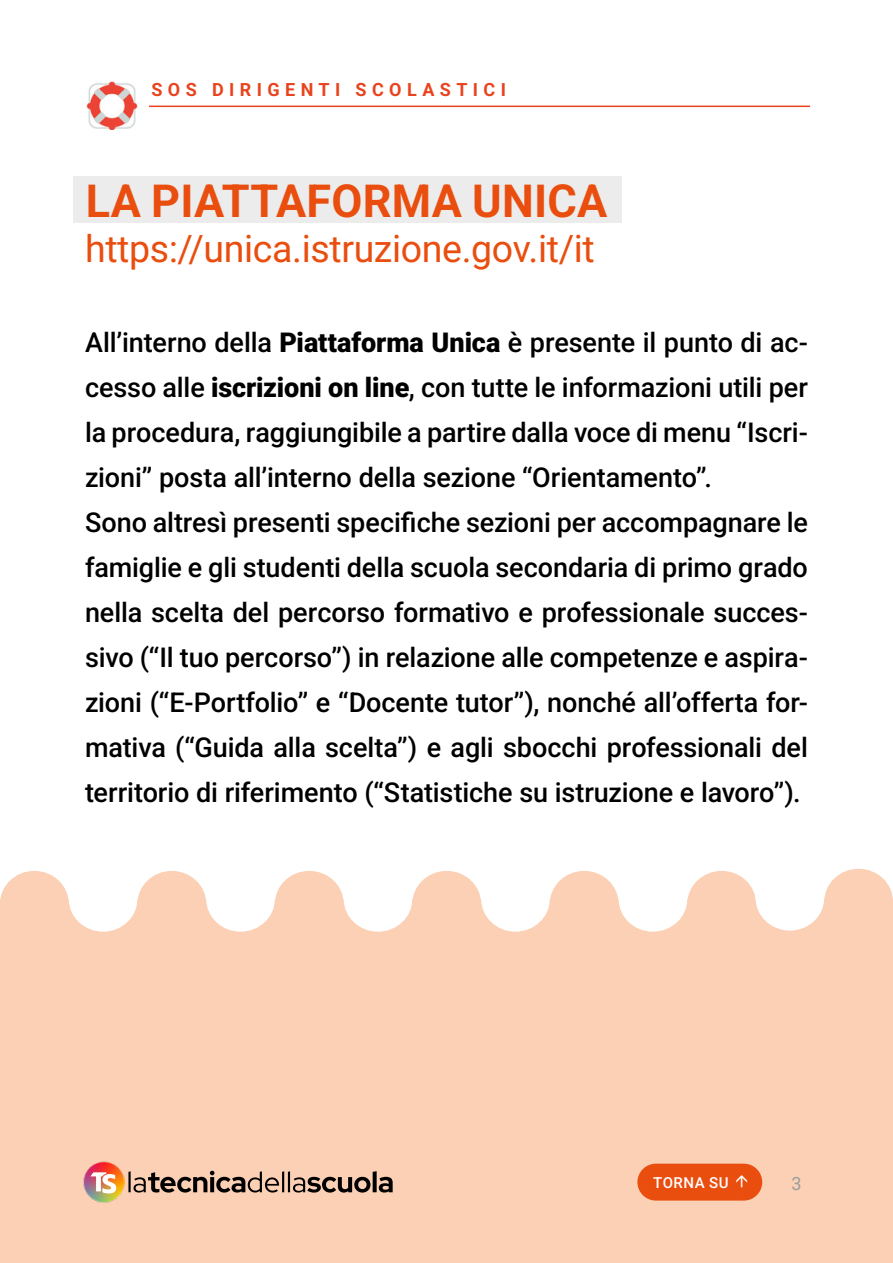
<style>
.page{position:relative;width:893px;height:1263px;background:#fff}
.page>*{position:absolute;margin:0;border:0;box-sizing:border-box;transform-origin:0 0}
.t1{font:700 45px "Roboto";letter-spacing:.005em;color:#e94e0f}
.t2{font:37.5px "Roboto";letter-spacing:-.01em;color:#e94e0f}
.t3{font:500 27px/45px "Roboto";letter-spacing:-.005em;color:#000}
.t4{font:700 18px "Roboto";letter-spacing:.3em;color:#e8431d}
.t5{font:18px "Roboto";color:#9d9d9c}
.t6{font:500 15px "Roboto";letter-spacing:.035em;color:#fff}
.s1{font-weight:900}
</style>
<div class="page">
<div style="left:73px;top:177px;width:548px;height:46px;background:#ececec"></div>
<div style="left:0;top:900px;width:893px;height:363px;background:#fbd0b5"></div>
<div style="left:0;top:871px;width:69px;height:65px;background:#fbd0b5;border-radius:50%"></div>
<div style="left:69px;top:866px;width:68px;height:66px;background:#fff;border-radius:50%"></div>
<div style="left:137px;top:871px;width:69px;height:65px;background:#fbd0b5;border-radius:50%"></div>
<div style="left:206px;top:866px;width:69px;height:66px;background:#fff;border-radius:50%"></div>
<div style="left:275px;top:871px;width:69px;height:65px;background:#fbd0b5;border-radius:50%"></div>
<div style="left:344px;top:866px;width:68px;height:66px;background:#fff;border-radius:50%"></div>
<div style="left:412px;top:871px;width:69px;height:65px;background:#fbd0b5;border-radius:50%"></div>
<div style="left:481px;top:866px;width:69px;height:66px;background:#fff;border-radius:50%"></div>
<div style="left:550px;top:871px;width:69px;height:65px;background:#fbd0b5;border-radius:50%"></div>
<div style="left:619px;top:866px;width:68px;height:66px;background:#fff;border-radius:50%"></div>
<div style="left:687px;top:871px;width:69px;height:65px;background:#fbd0b5;border-radius:50%"></div>
<div style="left:755px;top:865px;width:69px;height:65px;background:#fff;border-radius:50%"></div>
<div style="left:824px;top:869px;width:69px;height:65px;background:#fbd0b5;border-radius:50%"></div>
<hr style="left:81px;top:106px;width:729px;height:1px;background:#e8431d">
<div style="left:82px;top:80px;width:66px;height:50px;background:#fff"></div>
<img style="left:86px;top:81px;width:52px;height:49px">
<img style="left:83px;top:1161px;width:41px;height:42px">
<svg style="left:91px;top:1172px;width:25px;height:21px"></svg>
<svg style="left:128px;top:1171px;width:265px;height:21px"></svg>
<div style="left:638px;top:1164px;width:123px;height:36px;background:#e94e0f;border-radius:18px"></div>
<div style="left:637px;top:1164px;width:125px;height:36px;border:2px solid #e94e0f;border-radius:18px"></div>
<div style="left:653px;top:1177px;width:83px;height:22px;background:#e94e0f"></div>
<p class="t4" style="left:151px;top:77px;width:356px">SOS DIRIGENTI SCOLASTICI</p>
<h1 class="t1" style="left:86px;top:169px;width:523px">LA PIATTAFORMA UNICA</h1>
<h2 class="t2" style="left:85px;top:222px;width:511px">https://unica.istruzione.gov.it/it</h2>
<p class="t3" style="left:85px;top:318px;width:724px">All’interno della <span class="s1">Piattaforma Unica</span> è presente il punto di ac&shy;cesso alle <span class="s1">iscrizioni on line</span>, con tutte le informazioni utili per la procedura, raggiungibile a partire dalla voce di menu “Iscri&shy;zioni” posta all’interno della sezione “Orientamento”.<br>Sono altresì presenti specifiche sezioni per accompagnare le famiglie e gli studenti della scuola secondaria di primo grado nella scelta del percorso formativo e professionale succes&shy;sivo (“Il tuo percorso”) in relazione alle competenze e aspira&shy;zioni (“E-Portfolio” e “Docente tutor”), nonché all’offerta for&shy;mativa (“Guida alla scelta”) e agli sbocchi professionali del territorio di riferimento (“Statistiche su istruzione e lavoro”).</p>
<p class="t6" style="left:653px;top:1172px;width:77px">TORNA SU</p>
<p class="t5" style="left:791px;top:1171px;width:12px">3</p>
</div>
